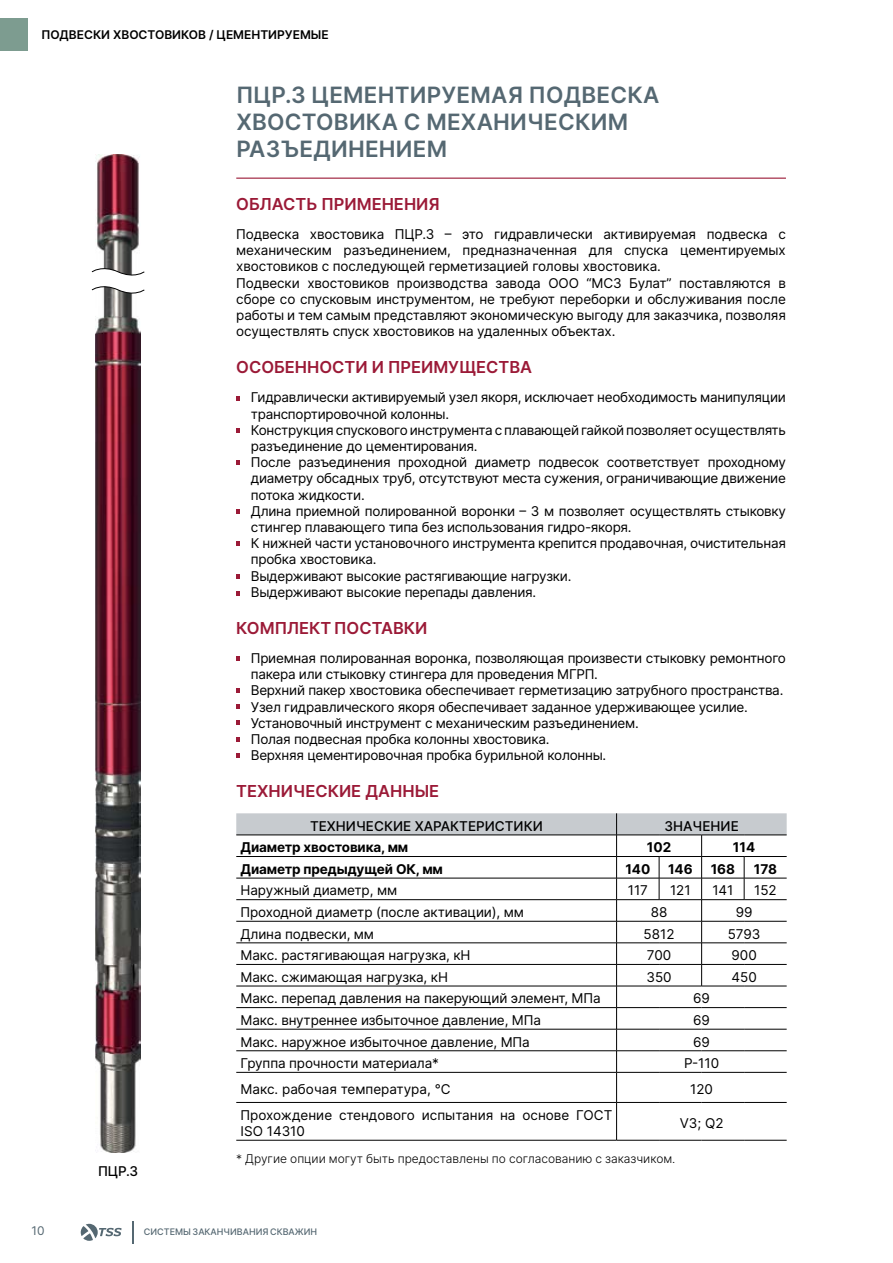
<style>
.page{position:relative;width:893px;height:1263px;background:#fff}
.page>*{position:absolute;margin:0;border:0;box-sizing:border-box;transform-origin:0 0}
.t1{font:600 22.5px/27px "Inter";letter-spacing:.01em;color:#556872}
.t2{font:600 16.5px "Inter";color:#9b1a37}
.t3{font:13.5px/16.2px "Inter";letter-spacing:-.02em;color:#000}
.t4{font:13.5px/16.2px "Inter";color:#000}
.t5{font:700 13.5px "Inter";letter-spacing:-.01em;color:#000}
.t6{font:500 13.5px "Inter";color:#000}
.t7{font:300 12px "Inter";color:#000}
.t8{font:600 12px "Inter";color:#000}
.t9{font:12px "Inter";color:#556872}
.t10{font:500 9px "Inter";color:#556872}
</style>
<div class="page">
<svg style="left:132px;top:1221px;width:1px;height:22px"></svg>
<svg style="left:81px;top:1224px;width:41px;height:17px"></svg>
<div style="left:0;top:18px;width:28px;height:33px;background:#7d9c90"></div>
<img style="left:95px;top:154px;width:46px;height:998px">
<svg style="left:92px;top:265px;width:53px;height:33px"></svg>
<svg style="left:236px;top:396px;width:4px;height:4px"></svg>
<svg style="left:236px;top:460px;width:4px;height:5px"></svg>
<svg style="left:236px;top:428px;width:4px;height:5px"></svg>
<svg style="left:236px;top:509px;width:4px;height:5px"></svg>
<svg style="left:236px;top:542px;width:4px;height:4px"></svg>
<svg style="left:236px;top:574px;width:4px;height:4px"></svg>
<svg style="left:236px;top:591px;width:4px;height:4px"></svg>
<svg style="left:236px;top:656px;width:4px;height:5px"></svg>
<svg style="left:236px;top:737px;width:4px;height:4px"></svg>
<svg style="left:236px;top:753px;width:4px;height:5px"></svg>
<svg style="left:236px;top:720px;width:4px;height:4px"></svg>
<svg style="left:236px;top:704px;width:4px;height:4px"></svg>
<svg style="left:236px;top:688px;width:4px;height:4px"></svg>
<hr style="left:236px;top:178px;width:550px;height:1px;background:#9b1a37">
<hr style="left:616px;top:1072px;width:1px;height:30px;background:#000">
<hr style="left:616px;top:1102px;width:1px;height:38px;background:#000">
<hr style="left:236px;top:1102px;width:381px;height:1px;background:#000">
<hr style="left:617px;top:1102px;width:42px;height:1px;background:#000">
<hr style="left:659px;top:1102px;width:43px;height:1px;background:#000">
<hr style="left:702px;top:1102px;width:42px;height:1px;background:#000">
<hr style="left:744px;top:1102px;width:43px;height:1px;background:#000">
<hr style="left:236px;top:1140px;width:381px;height:1px;background:#000">
<hr style="left:617px;top:1140px;width:42px;height:1px;background:#000">
<hr style="left:659px;top:1140px;width:43px;height:1px;background:#000">
<hr style="left:702px;top:1140px;width:42px;height:1px;background:#000">
<hr style="left:744px;top:1140px;width:43px;height:1px;background:#000">
<hr style="left:236px;top:1072px;width:381px;height:1px;background:#000">
<hr style="left:617px;top:1072px;width:42px;height:1px;background:#000">
<hr style="left:659px;top:1072px;width:43px;height:1px;background:#000">
<hr style="left:702px;top:1072px;width:42px;height:1px;background:#000">
<hr style="left:744px;top:1072px;width:43px;height:1px;background:#000">
<svg style="left:236px;top:813px;width:551px;height:259px"></svg>
<p class="t8" style="left:41px;top:26px;width:289px">ПОДВЕСКИ ХВОСТОВИКОВ / ЦЕМЕНТИРУЕМЫЕ</p>
<h1 class="t1" style="left:236px;top:81px;width:424px">ПЦР.3 ЦЕМЕНТИРУЕМАЯ ПОДВЕСКА<br>ХВОСТОВИКА С МЕХАНИЧЕСКИМ<br>РАЗЪЕДИНЕНИЕМ</h1>
<p class="t2" style="left:236px;top:191px;width:205px">ОБЛАСТЬ ПРИМЕНЕНИЯ</p>
<p class="t3" style="left:236px;top:226px;width:551px">Подвеска хвостовика ПЦР.3 – это гидравлически активируемая подвеска с механическим разъединением, предназначенная для спуска цементируемых хвостовиков с последующей герметизацией головы хвостовика.<br>Подвески хвостовиков производства завода ООО “МСЗ Булат” поставляются в сборе со спусковым инструментом, не требуют переборки и обслуживания после работы и тем самым представляют экономическую выгоду для заказчика, позволяя осуществлять спуск хвостовиков на удаленных объектах.</p>
<p class="t2" style="left:236px;top:355px;width:297px">ОСОБЕННОСТИ И ПРЕИМУЩЕСТВА</p>
<p class="t3" style="left:251px;top:389px;width:537px">Гидравлически активируемый узел якоря, исключает необходимость манипуляции транспортировочной колонны.<br>Конструкция спускового инструмента с плавающей гайкой позволяет осуществлять разъединение до цементирования.<br>После разъединения проходной диаметр подвесок соответствует проходному диаметру обсадных труб, отсутствуют места сужения, ограничивающие движение потока жидкости.<br>Длина приемной полированной воронки – 3 м позволяет осуществлять стыковку стингер плавающего типа без использования гидро-якоря.<br>К нижней части установочного инструмента крепится продавочная, очистительная пробка хвостовика.<br>Выдерживают высокие растягивающие нагрузки.<br>Выдерживают высокие перепады давления.</p>
<p class="t2" style="left:236px;top:616px;width:193px">КОМПЛЕКТ ПОСТАВКИ</p>
<p class="t3" style="left:251px;top:650px;width:537px">Приемная полированная воронка, позволяющая произвести стыковку ремонтного пакера или стыковку стингера для проведения МГРП.<br>Верхний пакер хвостовика обеспечивает герметизацию затрубного пространства.<br>Узел гидравлического якоря обеспечивает заданное удерживающее усилие.<br>Установочный инструмент с механическим разъединением.<br>Полая подвесная пробка колонны хвостовика.<br>Верхняя цементировочная пробка бурильной колонны.</p>
<p class="t2" style="left:236px;top:779px;width:204px">ТЕХНИЧЕСКИЕ ДАННЫЕ</p>
<p class="t6" style="left:98px;top:1161px;width:42px">ПЦР.3</p>
<p class="t6" style="left:310px;top:816px;width:234px">ТЕХНИЧЕСКИЕ ХАРАКТЕРИСТИКИ</p>
<p class="t6" style="left:664px;top:816px;width:76px">ЗНАЧЕНИЕ</p>
<p class="t5" style="left:241px;top:837px;width:169px">Диаметр хвостовика, мм</p>
<p class="t5" style="left:647px;top:837px;width:26px">102</p>
<p class="t5" style="left:733px;top:837px;width:24px">114</p>
<p class="t5" style="left:241px;top:859px;width:204px">Диаметр предыдущей ОК, мм</p>
<p class="t5" style="left:625px;top:859px;width:27px">140</p>
<p class="t5" style="left:668px;top:859px;width:26px">146</p>
<p class="t5" style="left:711px;top:859px;width:26px">168</p>
<p class="t5" style="left:754px;top:859px;width:25px">178</p>
<p class="t3" style="left:241px;top:882px;width:158px">Наружный диаметр, мм</p>
<p class="t3" style="left:628px;top:882px;width:22px">117</p>
<p class="t3" style="left:670px;top:882px;width:22px">121</p>
<p class="t3" style="left:712px;top:882px;width:23px">141</p>
<p class="t3" style="left:754px;top:882px;width:24px">152</p>
<p class="t3" style="left:241px;top:904px;width:285px">Проходной диаметр (после активации), мм</p>
<p class="t3" style="left:651px;top:904px;width:18px">88</p>
<p class="t3" style="left:736px;top:904px;width:18px">99</p>
<p class="t3" style="left:241px;top:925px;width:135px">Длина подвески, мм</p>
<p class="t3" style="left:644px;top:925px;width:32px">5812</p>
<p class="t3" style="left:728px;top:925px;width:34px">5793</p>
<p class="t3" style="left:241px;top:947px;width:231px">Макс. растягивающая нагрузка, кН</p>
<p class="t3" style="left:647px;top:947px;width:26px">700</p>
<p class="t3" style="left:731px;top:947px;width:27px">900</p>
<p class="t3" style="left:241px;top:968px;width:209px">Макс. сжимающая нагрузка, кН</p>
<p class="t3" style="left:646px;top:968px;width:27px">350</p>
<p class="t3" style="left:731px;top:968px;width:27px">450</p>
<p class="t3" style="left:241px;top:990px;width:362px">Макс. перепад давления на пакерующий элемент, МПа</p>
<p class="t3" style="left:693px;top:990px;width:18px">69</p>
<p class="t3" style="left:241px;top:1012px;width:302px">Макс. внутреннее избыточное давление, МПа</p>
<p class="t3" style="left:693px;top:1012px;width:18px">69</p>
<p class="t3" style="left:241px;top:1033px;width:291px">Макс. наружное избыточное давление, МПа</p>
<p class="t3" style="left:693px;top:1033px;width:18px">69</p>
<p class="t3" style="left:241px;top:1055px;width:200px">Группа прочности материала*</p>
<p class="t3" style="left:684px;top:1055px;width:37px">Р-110</p>
<p class="t4" style="left:241px;top:1081px;width:211px">Макс. рабочая температура, °С</p>
<p class="t3" style="left:690px;top:1081px;width:24px">120</p>
<p class="t4" style="left:241px;top:1106px;width:373px">Прохождение стендового испытания на основе ГОСТ<br>ISO 14310</p>
<p class="t3" style="left:680px;top:1114px;width:45px">V3; Q2</p>
<p class="t7" style="left:236px;top:1150px;width:441px">* Другие опции могут быть предоставлены по согласованию с заказчиком.</p>
<p class="t9" style="left:32px;top:1222px;width:15px">10</p>
<p class="t10" style="left:144px;top:1225px;width:175px">СИСТЕМЫ ЗАКАНЧИВАНИЯ СКВАЖИН</p>
</div>
